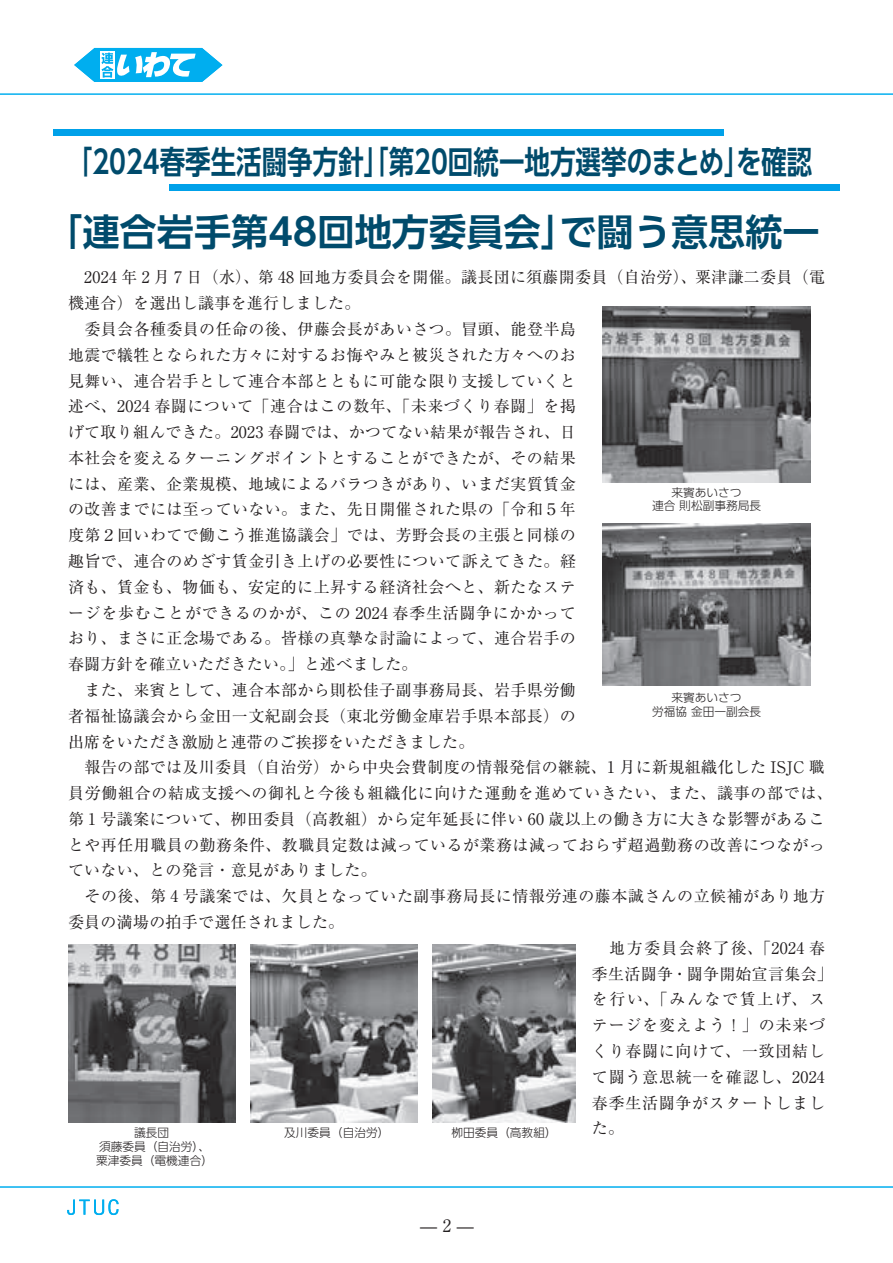
<style>
.page{position:relative;width:893px;height:1263px;background:#fff}
.page>*{position:absolute;margin:0;border:0;box-sizing:border-box;transform-origin:0 0}
.t1{font:700 37.2px "UD Shin Go Pro De";color:#004b6c}
.t2{font:700 31.95px "UD Shin Go Pro De";color:#004b6c;scale:.8 1}
.t3{font:16.95px "Ryumin Pro";color:#231f20}
.t4{font:15.9px "Ryumin Pro";letter-spacing:.03em;color:#231f20}
.t5{font:15.9px "Ryumin Pro";letter-spacing:.05em;color:#231f20}
.t6{font:15.9px "Ryumin Pro";letter-spacing:.09em;color:#231f20}
.t7{font:15.9px "Ryumin Pro";letter-spacing:.105em;color:#231f20}
.t8{font:300 11.7px/13.8px "UD Shin Go Pro";color:#231f20;text-align:center}
</style>
<div class="page">
<svg style="left:67px;top:1199px;width:52px;height:16px"></svg>
<svg style="left:74px;top:48px;width:148px;height:34px"></svg>
<hr style="left:0;top:94px;width:893px;height:1px;background:#00aeef">
<hr style="left:0;top:1187px;width:893px;height:1px;background:#00aeef">
<div style="left:53px;top:129px;width:670px;height:7px;background:#00a1e9"></div>
<div style="left:169px;top:185px;width:670px;height:6px;background:#00a1e9"></div>
<img style="left:68px;top:945px;width:167px;height:178px">
<img style="left:602px;top:307px;width:209px;height:175px">
<img style="left:602px;top:523px;width:209px;height:163px">
<img style="left:250px;top:945px;width:168px;height:178px">
<img style="left:432px;top:945px;width:144px;height:178px">
<h2 class="t2" style="left:67px;top:136px;width:933px">「2024春季生活闘争方針」「第20回統一地方選挙のまとめ」を確認</h2>
<h1 class="t1" style="left:45px;top:202px;width:776px">「連合岩手第48回地方委員会」で闘う意思統一</h1>
<p class="t4" style="left:68px;top:265px;width:758px">　2024 年 2 月 7 日（水）、第 48 回地方委員会を開催。議長団に須藤開委員（自治労）、粟津謙二委員（電</p>
<p class="t4" style="left:68px;top:291px;width:294px">機連合）を選出し議事を進行しました。</p>
<p class="t4" style="left:68px;top:316px;width:509px">　委員会各種委員の任命の後、伊藤会長があいさつ。冒頭、能登半島</p>
<p class="t4" style="left:68px;top:342px;width:509px">地震で犠牲となられた方々に対するお悔やみと被災された方々へのお</p>
<p class="t4" style="left:68px;top:368px;width:509px">見舞い、連合岩手として連合本部とともに可能な限り支援していくと</p>
<p class="t4" style="left:68px;top:394px;width:509px">述べ、2024 春闘について「連合はこの数年、「未来づくり春闘」を掲</p>
<p class="t4" style="left:68px;top:420px;width:509px">げて取り組んできた。2023 春闘では、かつてない結果が報告され、日</p>
<p class="t4" style="left:68px;top:445px;width:509px">本社会を変えるターニングポイントとすることができたが、その結果</p>
<p class="t4" style="left:68px;top:471px;width:509px">には、産業、企業規模、地域によるバラつきがあり、いまだ実質賃金</p>
<p class="t4" style="left:68px;top:497px;width:509px">の改善までには至っていない。また、先日開催された県の「令和５年</p>
<p class="t4" style="left:68px;top:523px;width:509px">度第２回いわてで働こう推進協議会」では、芳野会長の主張と同様の</p>
<p class="t4" style="left:68px;top:548px;width:509px">趣旨で、連合のめざす賃金引き上げの必要性について訴えてきた。経</p>
<p class="t4" style="left:68px;top:574px;width:509px">済も、賃金も、物価も、安定的に上昇する経済社会へと、新たなステ</p>
<p class="t5" style="left:68px;top:600px;width:509px">ージを歩むことができるのかが、この 2024 春季生活闘争にかかって</p>
<p class="t4" style="left:68px;top:626px;width:509px">おり、まさに正念場である。皆様の真摯な討論によって、連合岩手の</p>
<p class="t4" style="left:68px;top:652px;width:351px">春闘方針を確立いただきたい。」と述べました。</p>
<p class="t4" style="left:68px;top:677px;width:509px">　また、来賓として、連合本部から則松佳子副事務局長、岩手県労働</p>
<p class="t4" style="left:68px;top:703px;width:509px">者福祉協議会から金田一文紀副会長（東北労働金庫岩手県本部長）の</p>
<p class="t4" style="left:68px;top:729px;width:408px">出席をいただき激励と連帯のご挨拶をいただきました。</p>
<p class="t4" style="left:68px;top:755px;width:758px">　報告の部では及川委員（自治労）から中央会費制度の情報発信の継続、1 月に新規組織化した ISJC 職</p>
<p class="t4" style="left:68px;top:781px;width:766px">員労働組合の結成支援への御礼と今後も組織化に向けた運動を進めていきたい、また、議事の部では、</p>
<p class="t4" style="left:68px;top:806px;width:758px">第 1 号議案について、栁田委員（高教組）から定年延長に伴い 60 歳以上の働き方に大きな影響があるこ</p>
<p class="t4" style="left:68px;top:832px;width:758px">とや再任用職員の勤務条件、教職員定数は減っているが業務は減っておらず超過勤務の改善につながっ</p>
<p class="t4" style="left:68px;top:858px;width:310px">ていない、との発言・意見がありました。</p>
<p class="t4" style="left:68px;top:884px;width:759px">　その後、第 4 号議案では、欠員となっていた副事務局長に情報労連の藤本誠さんの立候補があり地方</p>
<p class="t4" style="left:68px;top:909px;width:278px">委員の満場の拍手で選任されました。</p>
<p class="t6" style="left:592px;top:935px;width:234px">　地方委員会終了後、「2024 春</p>
<p class="t4" style="left:592px;top:961px;width:242px">季生活闘争・闘争開始宣言集会」</p>
<p class="t7" style="left:592px;top:987px;width:234px">を行い、「みんなで賃上げ、ス</p>
<p class="t5" style="left:592px;top:1013px;width:234px">テージを変えよう！」の未来づ</p>
<p class="t5" style="left:592px;top:1038px;width:234px">くり春闘に向けて、一致団結し</p>
<p class="t5" style="left:592px;top:1064px;width:234px">て闘う意思統一を確認し、2024</p>
<p class="t4" style="left:592px;top:1090px;width:234px">春季生活闘争がスタートしまし</p>
<p class="t4" style="left:592px;top:1116px;width:34px">た。</p>
<p class="t8" style="left:652px;top:485px;width:111px">来賓あいさつ<br>連合 則松副事務局長</p>
<p class="t8" style="left:652px;top:690px;width:111px">来賓あいさつ<br>労福協 金田一副会長</p>
<p class="t8" style="left:96px;top:1125px;width:118px">議長団<br>須藤委員（自治労）、粟津委員（電機連合）</p>
<p class="t8" style="left:284px;top:1125px;width:107px">及川委員（自治労）</p>
<p class="t8" style="left:451px;top:1125px;width:107px">栁田委員（高教組）</p>
<p class="t3" style="left:420px;top:1212px;width:55px">— 2 —</p>
</div>
